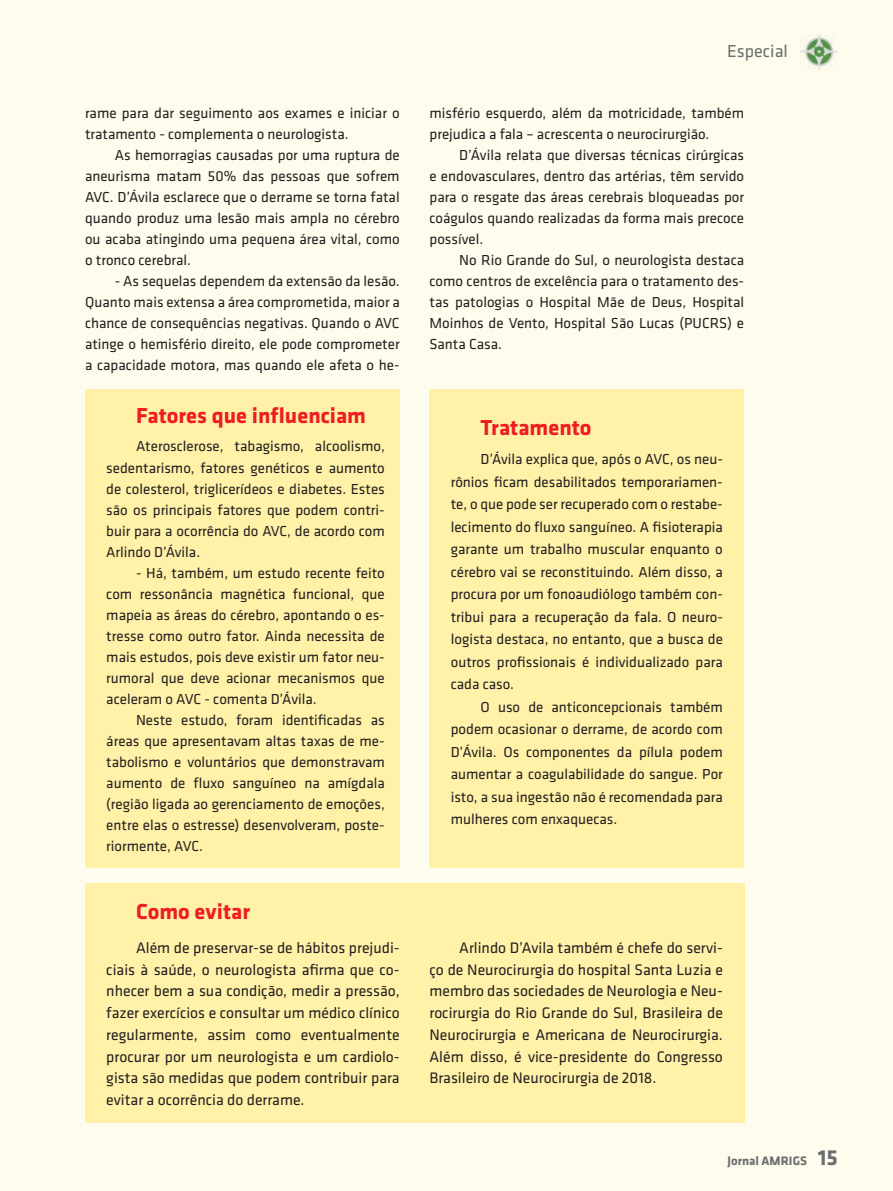
<style>
.page{position:relative;width:893px;height:1191px;background:#fefcec}
.page>*{position:absolute;margin:0;border:0;box-sizing:border-box;transform-origin:0 0}
.t1{font:700 22.5px "Klavika CH";color:#ee1d23}
.t2{font:18px "Klavika CH";color:#6c6d70}
.t3{font:15.75px/21.8px "Klavika CH";color:#231f20;text-align:justify}
.t4{font:15px/21px "Klavika CH";color:#231f20;text-align:justify}
.t5{font:700 12.75px "Klavika CH";color:#6c6d70}
.s1{font-size:22.5px}
</style>
<div class="page">
<img style="left:800px;top:34px;width:38px;height:37px">
<div style="left:85px;top:389px;width:315px;height:478px;background:#fff1a7"></div>
<div style="left:429px;top:389px;width:315px;height:478px;background:#fff1a7"></div>
<div style="left:85px;top:883px;width:659px;height:240px;background:#fff1a7"></div>
<p class="t4" style="left:85px;top:102px;width:316px">rame para dar seguimento aos exames e iniciar o tratamento - complementa o neurologista.</p>
<p class="t4" style="left:85px;top:144px;width:316px;text-indent:30px">As hemorragias causadas por uma ruptura de aneurisma matam 50% das pessoas que sofrem AVC. D’Ávila esclarece que o derrame se torna fatal quando produz uma lesão mais ampla no cérebro ou acaba atingindo uma pequena área vital, como o tronco cerebral.</p>
<p class="t4" style="left:85px;top:270px;width:316px;text-indent:30px">- As sequelas dependem da extensão da lesão.<br>Quanto mais extensa a área comprometida, maior a chance de consequências negativas. Quando o AVC atinge o hemisfério direito, ele pode comprometer a capacidade motora, mas quando ele afeta o he-</p>
<h1 class="t1" style="left:136px;top:399px;width:232px">Fatores que influenciam</h1>
<p class="t4" style="left:106px;top:435px;width:280px;text-indent:30px">Aterosclerose, tabagismo, alcoolismo, sedentarismo, fatores genéticos e aumento de colesterol, triglicerídeos e diabetes. Estes são os principais fatores que podem contri&shy;buir para a ocorrência do AVC, de acordo com Arlindo D’Ávila.</p>
<p class="t4" style="left:106px;top:561px;width:280px;text-indent:30px">- Há, também, um estudo recente feito com ressonância magnética funcional, que mapeia as áreas do cérebro, apontando o es&shy;tresse como outro fator. Ainda necessita de mais estudos, pois deve existir um fator neu&shy;rumoral que deve acionar mecanismos que aceleram o AVC - comenta D’Ávila.</p>
<p class="t4" style="left:106px;top:708px;width:280px;text-indent:30px">Neste estudo, foram identificadas as áreas que apresentavam altas taxas de me&shy;tabolismo e voluntários que demonstravam aumento de fluxo sanguíneo na amígdala (região ligada ao gerenciamento de emoções, entre elas o estresse) desenvolveram, poste&shy;riormente, AVC.</p>
<h1 class="t1" style="left:136px;top:895px;width:116px">Como evitar</h1>
<p class="t2" style="left:727px;top:39px;width:62px">Especial</p>
<p class="t4" style="left:429px;top:102px;width:316px">misfério esquerdo, além da motricidade, também prejudica a fala – acrescenta o neurocirurgião.</p>
<p class="t4" style="left:429px;top:144px;width:316px;text-indent:30px">D’Ávila relata que diversas técnicas cirúrgicas e endovasculares, dentro das artérias, têm servido para o resgate das áreas cerebrais bloqueadas por coágulos quando realizadas da forma mais precoce possível.</p>
<p class="t4" style="left:429px;top:249px;width:316px;text-indent:30px">No Rio Grande do Sul, o neurologista destaca como centros de excelência para o tratamento des&shy;tas patologias o Hospital Mãe de Deus, Hospital Moinhos de Vento, Hospital São Lucas (PUCRS) e Santa Casa.</p>
<h1 class="t1" style="left:480px;top:411px;width:113px">Tratamento</h1>
<p class="t4" style="left:451px;top:447px;width:274px;line-height:22.5px;text-indent:30px">D’Ávila explica que, após o AVC, os neu&shy;rônios ficam desabilitados temporariamen&shy;te, o que pode ser recuperado com o restabe&shy;lecimento do fluxo sanguíneo. A fisioterapia garante um trabalho muscular enquanto o cérebro vai se reconstituindo. Além disso, a procura por um fonoaudiólogo também con&shy;tribui para a recuperação da fala. O neuro&shy;logista destaca, no entanto, que a busca de outros profissionais é individualizado para cada caso.</p>
<p class="t4" style="left:451px;top:695px;width:274px;line-height:22.5px;text-indent:30px">O uso de anticoncepcionais também podem ocasionar o derrame, de acordo com D’Ávila. Os componentes da pílula podem aumentar a coagulabilidade do sangue. Por isto, a sua ingestão não é recomendada para mulheres com enxaquecas.</p>
<p class="t3" style="left:106px;top:936px;width:295px;text-indent:30px">Além de preservar-se de hábitos prejudi&shy;ciais à saúde, o neurologista afirma que co&shy;nhecer bem a sua condição, medir a pressão, fazer exercícios e consultar um médico clínico regularmente, assim como eventualmente procurar por um neurologista e um cardiolo&shy;gista são medidas que podem contribuir para evitar a ocorrência do derrame.</p>
<p class="t3" style="left:429px;top:936px;width:295px;text-indent:30px">Arlindo D’Avila também é chefe do servi&shy;ço de Neurocirurgia do hospital Santa Luzia e membro das sociedades de Neurologia e Neu&shy;rocirurgia do Rio Grande do Sul, Brasileira de Neurocirurgia e Americana de Neurocirurgia.<br>Além disso, é vice-presidente do Congresso Brasileiro de Neurocirurgia de 2018.</p>
<p class="t5" style="left:727px;top:1151px;width:112px">Jornal AMRIGS <span class="s1">15</span></p>
</div>
